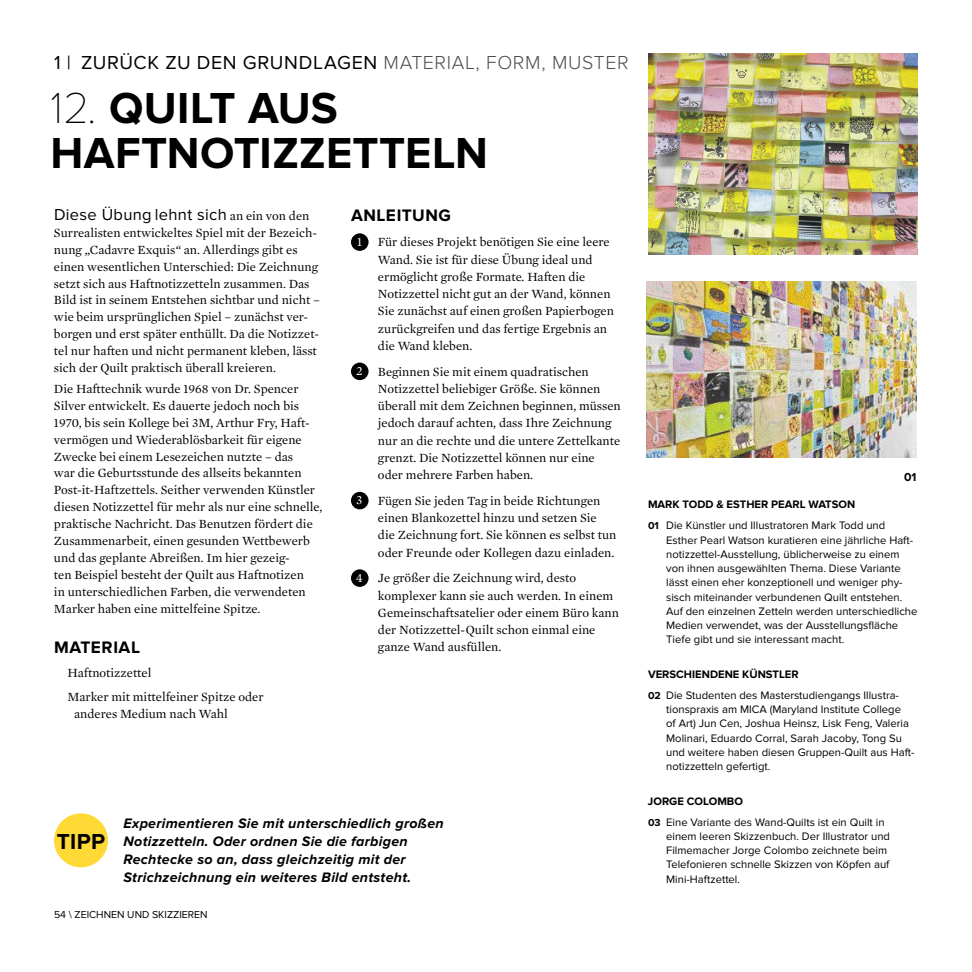
<style>
.page{position:relative;width:972px;height:972px;background:#fff}
.page>*{position:absolute;margin:0;border:0;box-sizing:border-box;transform-origin:0 0}
.t1{font:700 45px/45px "Proxima Nova";letter-spacing:.005em;color:#000}
.t2{font:700 22.5px "Proxima Nova";color:#000}
.t3{font:19.5px "Proxima Nova";letter-spacing:.03em;color:#000}
.t4{font:700 17.25px "Proxima Nova";letter-spacing:.035em;color:#000}
.t5{font:16.5px "Proxima Nova";letter-spacing:.02em;color:#000}
.t6{font:italic 700 14.25px/18px "Proxima Nova";letter-spacing:.02em;color:#000}
.t7{font:12.75px/17px "Mercury Text G1";color:#000}
.t8{font:700 12px "Proxima Nova";color:#000}
.t9{font:11.25px/14.2px "Proxima Nova";color:#000}
.t10{font:10.5px "Proxima Nova";color:#000}
.s1{font-weight:300;color:#4d4d4d}
.s2{font-family:"Proxima Nova T";font-weight:100}
.s3{font-family:"Mercury Text G1";font-size:12.75px}
.s4{font-style:italic}
.s5{color:#fff}
.s6{font-weight:700}
.s7{font-weight:700;font-size:10.5px}
</style>
<div class="page">
<img style="left:646px;top:281px;width:270px;height:177px">
<img style="left:648px;top:53px;width:270px;height:202px">
<div style="left:54px;top:813px;width:54px;height:54px;background:#ffd935;border-radius:50%"></div>
<div style="left:351px;top:233px;width:18px;height:18px;background:#000;border-radius:50%"></div>
<div style="left:351px;top:363px;width:18px;height:17px;background:#000;border-radius:50%"></div>
<div style="left:351px;top:492px;width:18px;height:17px;background:#000;border-radius:50%"></div>
<div style="left:351px;top:569px;width:18px;height:18px;background:#000;border-radius:50%"></div>
<h3 class="t3" style="left:54px;top:52px;width:576px">1 | ZURÜCK ZU DEN GRUNDLAGEN <span class="s1">MATERIAL, FORM, MUSTER</span></h3>
<h1 class="t1" style="left:51px;top:87px;width:439px"><span class="s2">12.</span> QUILT AUS<br>HAFTNOTIZZETTELN</h1>
<p class="t5" style="left:54px;top:205px;width:257px">Diese Übung lehnt sich <span class="s3">an ein von den</span></p>
<p class="t7" style="left:54px;top:224px;width:268px">Surrealisten entwickeltes Spiel mit der Bezeich&shy;nung „Cadavre Exquis<span class="s4">“</span> an. Allerdings gibt es einen wesentlichen Unterschied: Die Zeichnung setzt sich aus Haftnotizzetteln zusammen. Das Bild ist in seinem Entstehen sichtbar und nicht – wie beim ursprünglichen Spiel – zunächst ver&shy;borgen und erst später enthüllt. Da die Notizzet&shy;tel nur haften und nicht permanent kleben, lässt sich der Quilt praktisch überall kreieren.</p>
<p class="t7" style="left:54px;top:380px;width:270px">Die Hafttechnik wurde 1968 von Dr. Spencer Silver entwickelt. Es dauerte jedoch noch bis 1970, bis sein Kollege bei 3M, Arthur Fry, Haft&shy;vermögen und Wiederablösbarkeit für eigene Zwecke bei einem Lesezeichen nutzte – das<br>war die Geburtsstunde des allseits bekannten Post-it-Haftzettels. Seither verwenden Künstler diesen Notizzettel für mehr als nur eine schnelle, praktische Nachricht. Das Benutzen fördert die Zusammenarbeit, einen gesunden Wettbewerb und das geplante Abreißen. Im hier gezeig-<br>ten Beispiel besteht der Quilt aus Haftnotizen<br>in unterschiedlichen Farben, die verwendeten Marker haben eine mittelfeine Spitze.</p>
<h3 class="t4" style="left:54px;top:638px;width:88px">MATERIAL</h3>
<p class="t7" style="left:68px;top:660px;width:198px;line-height:23.7px">Haftnotizzettel<br>Marker mit mittelfeiner Spitze oder</p>
<p class="t7" style="left:74px;top:704px;width:155px">anderes Medium nach Wahl</p>
<h3 class="t4" style="left:351px;top:205px;width:102px">ANLEITUNG</h3>
<p class="t7" style="left:378px;top:233px;width:237px;text-indent:-21px"><span class="s5">1</span> Für dieses Projekt benötigen Sie eine leere Wand. Sie ist für diese Übung ideal und ermöglicht große Formate. Haften die Notizzettel nicht gut an der Wand, können Sie zunächst auf einen großen Papierbogen zurückgreifen und das fertige Ergebnis an die Wand kleben.</p>
<p class="t7" style="left:378px;top:362px;width:244px;text-indent:-22px"><span class="s5">2</span> Beginnen Sie mit einem quadratischen Notizzettel beliebiger Größe. Sie können überall mit dem Zeichnen beginnen, müssen jedoch darauf achten, dass Ihre Zeichnung nur an die rechte und die untere Zettelkante grenzt. Die Notizzettel können nur eine oder mehrere Farben haben.</p>
<p class="t7" style="left:378px;top:491px;width:240px;text-indent:-22px"><span class="s5">3</span> Fügen Sie jeden Tag in beide Richtungen einen Blankozettel hinzu und setzen Sie die Zeichnung fort. Sie können es selbst tun oder Freunde oder Kollegen dazu einladen.</p>
<p class="t7" style="left:378px;top:569px;width:243px;text-indent:-22px"><span class="s5">4</span> Je größer die Zeichnung wird, desto komplexer kann sie auch werden. In einem Gemeinschaftsatelier oder einem Büro kann der Notizzettel-Quilt schon einmal eine ganze Wand ausfüllen.</p>
<h2 class="t2" style="left:57px;top:828px;width:50px">TIPP</h2>
<p class="t6" style="left:124px;top:815px;width:322px">Experimentieren Sie mit unterschiedlich großen Notizzetteln. Oder ordnen Sie die farbigen Rechtecke so an, dass gleichzeitig mit der Strichzeichnung ein weiteres Bild entsteht.</p>
<p class="t10" style="left:54px;top:908px;width:155px">54 \ ZEICHNEN UND SKIZZIEREN</p>
<p class="t8" style="left:904px;top:470px;width:14px">01</p>
<p class="t9" style="left:648px;top:494px;width:239px;line-height:21px"><span class="s6">MARK TODD &amp; ESTHER PEARL WATSON<br></span><span class="s7">01</span> Die Künstler und Illustratoren Mark Todd und</p>
<p class="t9" style="left:666px;top:533px;width:253px">Esther Pearl Watson kuratieren eine jährliche Haft&shy;notizzettel-Ausstellung, üblicherweise zu einem von ihnen ausgewählten Thema. Diese Variante lässt einen eher konzeptionell und weniger phy&shy;sisch miteinander verbundenen Quilt entstehen.<br>Auf den einzelnen Zetteln werden unterschiedliche Medien verwendet, was der Ausstellungsfläche Tiefe gibt und sie interessant macht.</p>
<p class="t9" style="left:648px;top:664px;width:253px;line-height:21px"><span class="s6">VERSCHIENDENE KÜNSTLER<br></span><span class="s7">02</span> Die Studenten des Masterstudiengangs Illustra-</p>
<p class="t9" style="left:666px;top:702px;width:250px">tionspraxis am MICA (Maryland Institute College<br>of Art) Jun Cen, Joshua Heinsz, Lisk Feng, Valeria Molinari, Eduardo Corral, Sarah Jacoby, Tong Su und weitere haben diesen Gruppen-Quilt aus Haft&shy;notizzetteln gefertigt.</p>
<p class="t9" style="left:648px;top:791px;width:238px;line-height:21px"><span class="s6">JORGE COLOMBO<br></span><span class="s7">03</span> Eine Variante des Wand-Quilts ist ein Quilt in</p>
<p class="t9" style="left:666px;top:829px;width:225px">einem leeren Skizzenbuch. Der Illustrator und Filmemacher Jorge Colombo zeichnete beim Telefonieren schnelle Skizzen von Köpfen auf Mini-Haftzettel.</p>
</div>
